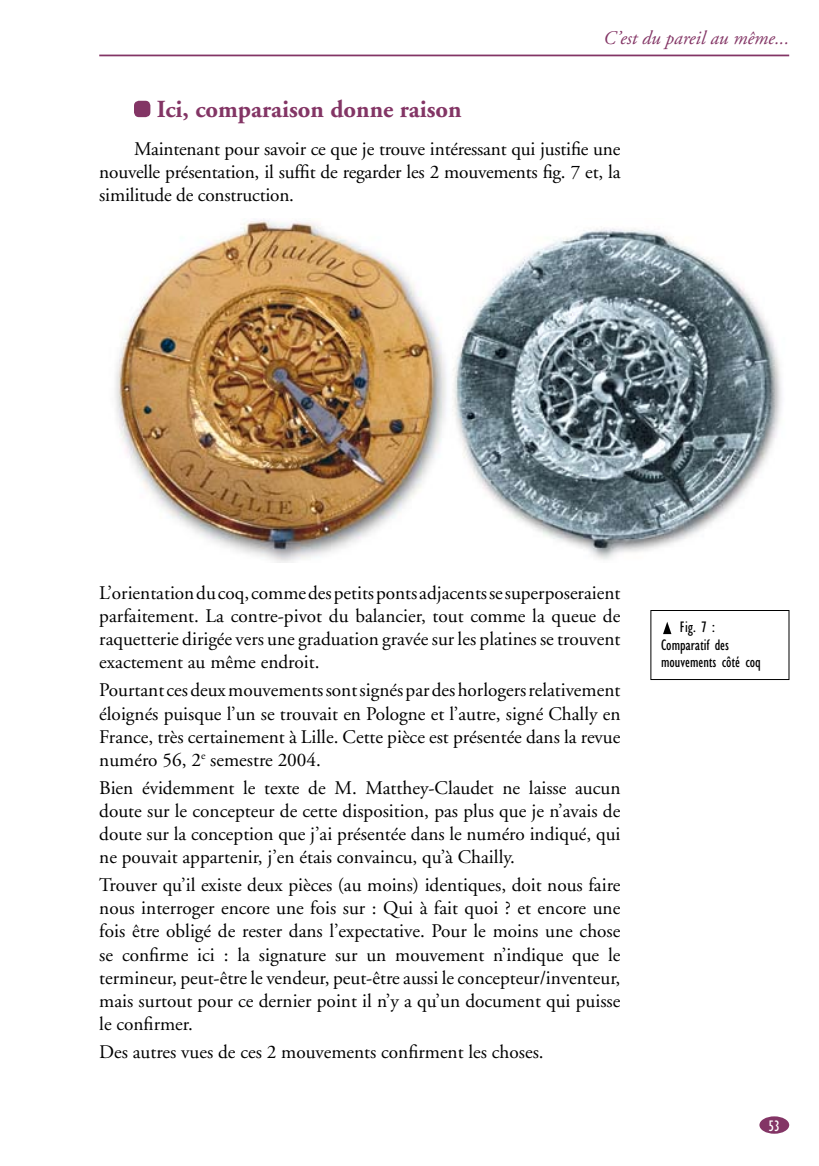
<style>
.page{position:relative;width:819px;height:1166px;background:#fff}
.page>*{position:absolute;margin:0;border:0;box-sizing:border-box;transform-origin:0 0}
.t1{font:700 24.5px "Adobe Garamond";color:#833565}
.t2{font:19.25px/23.1px "Adobe Garamond";color:#000;text-align:justify}
.t3{font:italic 19.25px "Adobe Garamond";color:#833565}
.t4{font:condensed 15.75px/17.5px "Gill Sans";color:#000}
.t5{font:condensed 15.75px "Gill Sans";color:#fff}
</style>
<div class="page">
<hr style="left:99px;top:55px;width:690px;height:1px;background:#833565">
<div style="left:759px;top:1116px;width:30px;height:18px;background:#833565;border-radius:50%"></div>
<div style="left:134px;top:101px;width:16px;height:16px;background:#833565;border-radius:5px"></div>
<img style="left:115px;top:220px;width:667px;height:342px">
<svg style="left:663px;top:622px;width:8px;height:12px"></svg>
<div style="left:650px;top:610px;width:139px;height:70px;border:1px solid #000"></div>
<p class="t3" style="left:603px;top:27px;width:187px">C’est du pareil au même...</p>
<p class="t1" style="left:157px;top:96px;width:306px">Ici, comparaison donne raison</p>
<p class="t2" style="left:99px;top:138px;width:522px;text-indent:35px">Maintenant pour savoir ce que je trouve intéressant qui justifie une nouvelle présentation, il suffit de regarder les 2 mouvements fig. 7 et, la similitude de construction.</p>
<p class="t2" style="left:99px;top:582px;width:522px">L’orientation du coq, comme des petits ponts adjacents se superposeraient parfaitement. La contre-pivot du balancier, tout comme la queue de raquetterie dirigée vers une graduation gravée sur les platines se trouvent exactement au même endroit.</p>
<p class="t2" style="left:99px;top:679px;width:522px">Pourtant ces deux mouvements sont signés par des horlogers relativement éloignés puisque l’un se trouvait en Pologne et l’autre, signé Chally en France, très certainement à Lille. Cette pièce est présentée dans la revue numéro 56, 2<sup>e</sup> semestre 2004.</p>
<p class="t2" style="left:99px;top:777px;width:522px">Bien évidemment le texte de M. Matthey-Claudet ne laisse aucun doute sur le concepteur de cette disposition, pas plus que je n’avais de doute sur la conception que j’ai présentée dans le numéro indiqué, qui ne pouvait appartenir, j’en étais convaincu, qu’à Chailly.</p>
<p class="t2" style="left:99px;top:874px;width:522px">Trouver qu’il existe deux pièces (au moins) identiques, doit nous faire nous interroger encore une fois sur : Qui à fait quoi ? et encore une fois être obligé de rester dans l’expectative. Pour le moins une chose se confirme ici : la signature sur un mouvement n’indique que le termineur, peut-être le vendeur, peut-être aussi le concepteur/inventeur, mais surtout pour ce dernier point il n’y a qu’un document qui puisse le confirmer.</p>
<p class="t2" style="left:99px;top:1041px;width:446px">Des autres vues de ces 2 mouvements confirment les choses.</p>
<p class="t4" style="left:661px;top:619px;width:101px;text-indent:19px">Fig. 7 :<br>Comparatif des mouvements côté coq</p>
<p class="t5" style="left:768px;top:1117px;width:13px">53</p>
</div>
